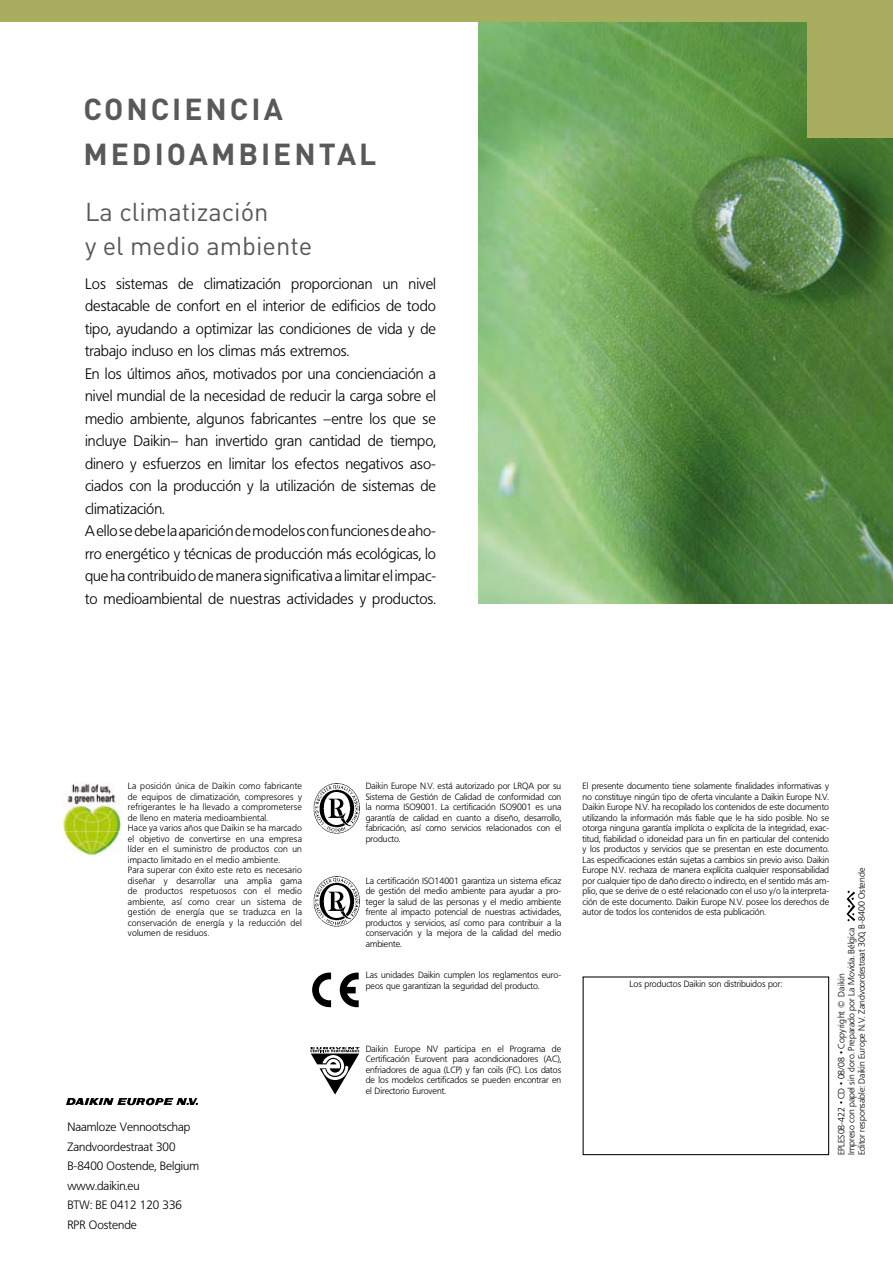
<style>
.page{position:relative;width:893px;height:1263px;background:#fff}
.page>*{position:absolute;margin:0;border:0;box-sizing:border-box;transform-origin:0 0}
.t1{font:700 30px/45px "DIN";letter-spacing:.1em;color:#595959}
.t2{font:25.5px/33.8px "DIN";color:#595959}
.t3{font:300 15px/22.5px "Frutiger BSK45";color:#000}
.t4{font:300 12px/19.5px "Frutiger BSK45";color:#000}
.t5{font:300 9px/10.5px "Frutiger BSK45";letter-spacing:.02em;color:#000;text-align:justify}
.t6{font:300 9px/10.2px "Frutiger BSK45";color:#000}
</style>
<div class="page">
<img style="left:63px;top:784px;width:58px;height:71px">
<img style="left:478px;top:21px;width:415px;height:583px">
<div style="left:807px;top:0;width:86px;height:137px;background:#a8ad5f"></div>
<div style="left:0;top:0;width:893px;height:21px;background:#a8ad5f"></div>
<svg style="left:846px;top:890px;width:9px;height:31px"></svg>
<div style="left:583px;top:976px;width:246px;height:179px;border:1px solid #000"></div>
<svg style="left:66px;top:1098px;width:132px;height:7px"></svg>
<img style="left:313px;top:783px;width:47px;height:50px">
<svg style="left:312px;top:972px;width:19px;height:35px"></svg>
<svg style="left:340px;top:973px;width:19px;height:34px"></svg>
<img style="left:313px;top:876px;width:47px;height:50px">
<svg style="left:310px;top:1047px;width:50px;height:47px"></svg>
<h1 class="t1" style="left:83px;top:86px;width:294px">CONCIENCIA<br>MEDIOAMBIENTAL</h1>
<h2 class="t2" style="left:85px;top:196px;width:229px">La climatización<br>y el medio ambiente</h2>
<p class="t3" style="left:85px;top:273px;width:352px">Los sistemas de climatización proporcionan un nivel destacable de confort en el interior de edificios de todo tipo, ayudando a optimizar las condiciones de vida y de trabajo incluso en los climas más extremos.<br>En los últimos años, motivados por una concienciación a nivel mundial de la necesidad de reducir la carga sobre el medio ambiente, algunos fabricantes –entre los que se incluye Daikin– han invertido gran cantidad de tiempo, dinero y esfuerzos en limitar los efectos negativos aso&shy;ciados con la producción y la utilización de sistemas de climatización.<br>A ello se debe la aparición de modelos con funciones de aho&shy;rro energético y técnicas de producción más ecológicas, lo que ha contribuido de manera significativa a limitar el impac&shy;to medioambiental de nuestras actividades y productos.</p>
<p class="t5" style="left:128px;top:781px;width:176px;text-align:left">La posición única de Daikin como fabricante de equipos de climatización, compresores y refrigerantes le ha llevado a comprometerse de lleno en materia medioambiental.<br>Hace ya varios años que Daikin se ha marcado el objetivo de convertirse en una empresa líder en el suministro de productos con un impacto limitado en el medio ambiente.<br>Para superar con éxito este reto es necesario diseñar y desarrollar una amplia gama de productos respetuosos con el medio ambiente, así como crear un sistema de gestión de energía que se traduzca en la conservación de energía y la reducción del volumen de residuos.</p>
<h3 class="t4" style="left:67px;top:1117px;width:133px">Naamloze Vennootschap<br>Zandvoordestraat 300<br>B-8400 Oostende, Belgium www.daikin.eu<br>BTW: BE 0412 120 336<br>RPR Oostende</h3>
<p class="t5" style="left:366px;top:781px;width:197px">Daikin Europe N.V. está autorizado por LRQA por su Sistema de Gestión de Calidad de conformidad con la norma ISO9001. La certificación ISO9001 es una garantía de calidad en cuanto a diseño, desarrollo, fabricación, así como servicios relacionados con el producto.</p>
<p class="t5" style="left:366px;top:875px;width:197px">La certificación ISO14001 garantiza un sistema eficaz de gestión del medio ambiente para ayudar a pro&shy;teger la salud de las personas y el medio ambiente frente al impacto potencial de nuestras actividades, productos y servicios, así como para contribuir a la conservación y la mejora de la calidad del medio ambiente.</p>
<p class="t6" style="left:366px;top:970px;width:197px">Las unidades Daikin cumplen los reglamentos euro&shy;peos que garantizan la seguridad del producto.</p>
<p class="t5" style="left:366px;top:1043px;width:197px">Daikin Europe NV participa en el Programa de Certificación Eurovent para acondicionadores (AC), enfriadores de agua (LCP) y fan coils (FC). Los datos de los modelos certificados se pueden encontrar en el Directorio Eurovent.</p>
<p class="t5" style="left:583px;top:781px;width:248px">El presente documento tiene solamente finalidades informativas y no constituye ningún tipo de oferta vinculante a Daikin Europe N.V.<br>Daikin Europe N.V. ha recopilado los contenidos de este documento utilizando la información más fiable que le ha sido posible. No se otorga ninguna garantía implícita o explícita de la integridad, exac&shy;titud, fiabilidad o idoneidad para un fin en particular del contenido y los productos y servicios que se presentan en este documento.<br>Las especificaciones están sujetas a cambios sin previo aviso. Daikin Europe N.V. rechaza de manera explícita cualquier responsabilidad por cualquier tipo de daño directo o indirecto, en el sentido más am&shy;plio, que se derive de o esté relacionado con el uso y/o la interpreta&shy;ción de este documento. Daikin Europe N.V. posee los derechos de autor de todos los contenidos de esta publicación.</p>
<p class="t6" style="left:629px;top:979px;width:154px">Los productos Daikin son distribuidos por:</p>
<p class="t6" style="left:836px;top:1155px;width:289px;rotate:-90deg">EPLES08-422 • CD • 08/08 • Copyright © Daikin<br>Impreso con papel sin cloro. Preparado por La Movida. Bélgica<br>Editor responsable: Daikin Europe N.V. Zandvoordestraat 300, B-8400 Ostende</p>
</div>
